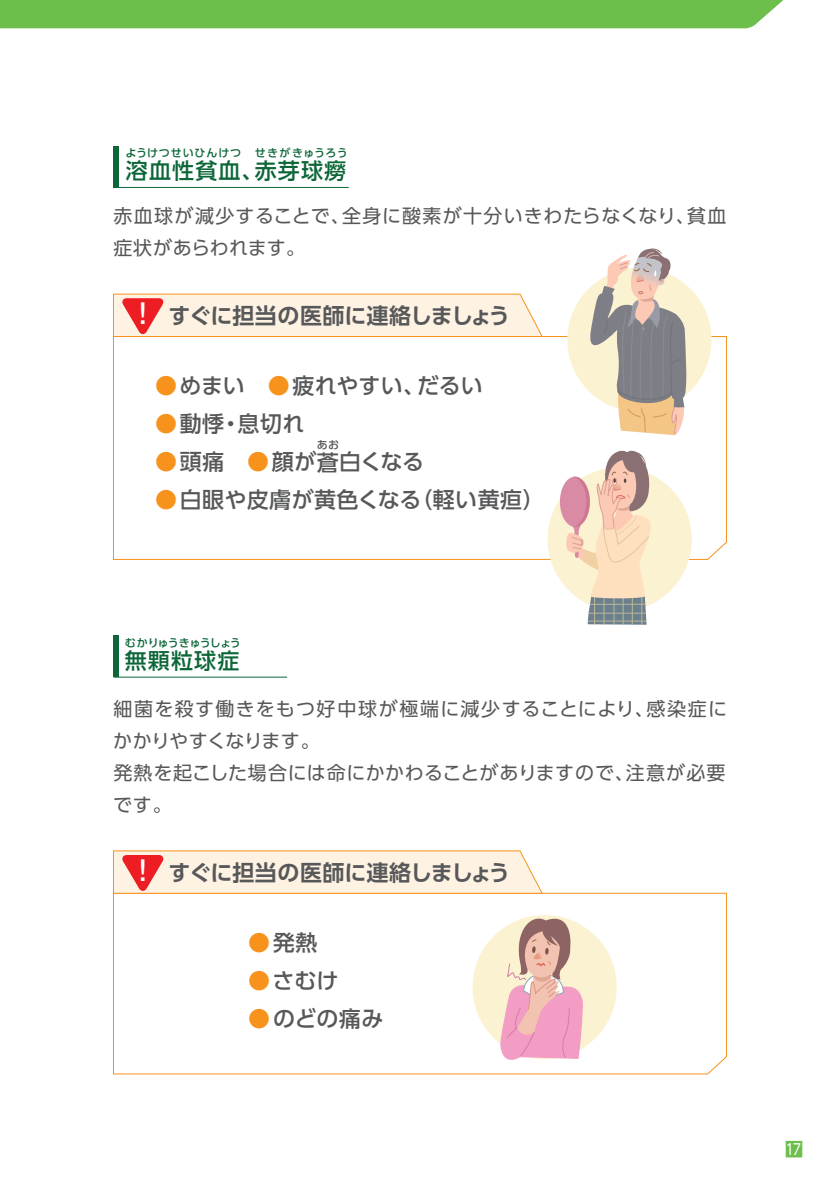
<style>
.page{position:relative;width:840px;height:1191px;background:#fff}
.page>*{position:absolute;margin:0;border:0;box-sizing:border-box;transform-origin:0 0}
.t1{font:500 22px "UD Shin Go Pr 6";letter-spacing:.015em;color:#57585a}
.t2{font:700 22px "UD Shin Go Pr 6 De";color:#57585a}
.t3{font:500 22px "UD Shin Go Pr 6";letter-spacing:-.015em;color:#57585a}
.t4{font:500 22px "UD Shin Go Pr 6";letter-spacing:.05em;color:#0c6638}
.t5{font:19px/32px "UD Shin Go Pr 6";letter-spacing:.04em;color:#57585a}
.t6{font:500 11px "UD Shin Go Pr 6";letter-spacing:-.075em;color:#0c6638}
.t7{font:500 11px "UD Shin Go Pr 6";letter-spacing:.075em;color:#0c6638}
.t8{font:500 11px "UD Shin Go Pr 6";letter-spacing:.025em;color:#0c6638}
.t9{font:500 11px "UD Shin Go Pr 6";color:#57585a}
.s1{font-family:"Gothic MB101 Pr 5";font-weight:500;font-size:27.4px;color:#fff}
.s2{color:#f7931d}
</style>
<div class="page">
<div style="left:0;top:0;width:784px;height:28px;background:#6dbe4b"></div>
<svg style="left:113px;top:335px;width:614px;height:225px"></svg>
<svg style="left:113px;top:293px;width:430px;height:45px;background:#fce4d1"></svg>
<svg style="left:113px;top:892px;width:614px;height:183px"></svg>
<svg style="left:113px;top:850px;width:430px;height:44px;background:#fce3d0"></svg>
<hr style="left:113px;top:676px;width:174px;height:1px;background:#0c6638">
<div style="left:113px;top:635px;width:6px;height:42px;background:#0c6638"></div>
<div style="left:547px;top:467px;width:144px;height:144px;background:#fbf2d2;border-radius:50%"></div>
<svg style="left:559px;top:476px;width:30px;height:51px"></svg>
<svg style="left:565px;top:444px;width:87px;height:180px"></svg>
<div style="left:567px;top:268px;width:144px;height:144px;background:#fbf2d2;border-radius:50%"></div>
<svg style="left:587px;top:248px;width:102px;height:189px"></svg>
<hr style="left:113px;top:187px;width:235px;height:1px;background:#0c6638">
<div style="left:113px;top:146px;width:6px;height:41px;background:#0c6638"></div>
<div style="left:472px;top:915px;width:144px;height:144px;background:#fbf2d2;border-radius:50%"></div>
<svg style="left:498px;top:912px;width:85px;height:155px"></svg>
<p class="t8" style="left:254px;top:143px;width:94px">せきがきゅうろう</p>
<p class="t4" style="left:254px;top:152px;width:93px">赤芽球癆</p>
<p class="t5" style="left:113px;top:199px;width:614px">赤血球が減少することで、全身に酸素が十分いきわたらなくなり、貧血症状があらわれます。</p>
<p class="t7" style="left:125px;top:143px;width:117px">ようけつせいひんけつ</p>
<p class="t4" style="left:126px;top:152px;width:139px">溶血性貧血、</p>
<p class="t2" style="left:129px;top:298px;width:382px"><span class="s1">！</span>すぐに担当の医師に連絡しましょう</p>
<p class="t3" style="left:155px;top:368px;width:351px"><span class="s2">●</span>めまい　<span class="s2">●</span>疲れやすい、だるい　</p>
<p class="t1" style="left:155px;top:406px;width:151px"><span class="s2">●</span>動悸・息切れ</p>
<p class="t1" style="left:155px;top:444px;width:270px"><span class="s2">●</span>頭痛　<span class="s2">●</span>顔が蒼白くなる</p>
<p class="t9" style="left:317px;top:436px;width:24px">あお</p>
<p class="t1" style="left:155px;top:482px;width:391px"><span class="s2">●</span>白眼や皮膚が黄色くなる（軽い黄疸）</p>
<p class="t6" style="left:125px;top:634px;width:118px">むかりゅうきゅうしょう</p>
<p class="t4" style="left:125px;top:643px;width:116px">無顆粒球症</p>
<p class="t5" style="left:113px;top:692px;width:615px">細菌を殺す働きをもつ好中球が極端に減少することにより、感染症にかかりやすくなります。<br>発熱を起こした場合には命にかかわることがありますので、注意が必要です。</p>
<p class="t2" style="left:129px;top:854px;width:382px"><span class="s1">！</span>すぐに担当の医師に連絡しましょう</p>
<p class="t1" style="left:248px;top:924px;width:71px"><span class="s2">●</span>発熱</p>
<p class="t1" style="left:248px;top:962px;width:92px"><span class="s2">●</span>さむけ</p>
<p class="t1" style="left:248px;top:1000px;width:136px"><span class="s2">●</span>のどの痛み</p>
</div>
